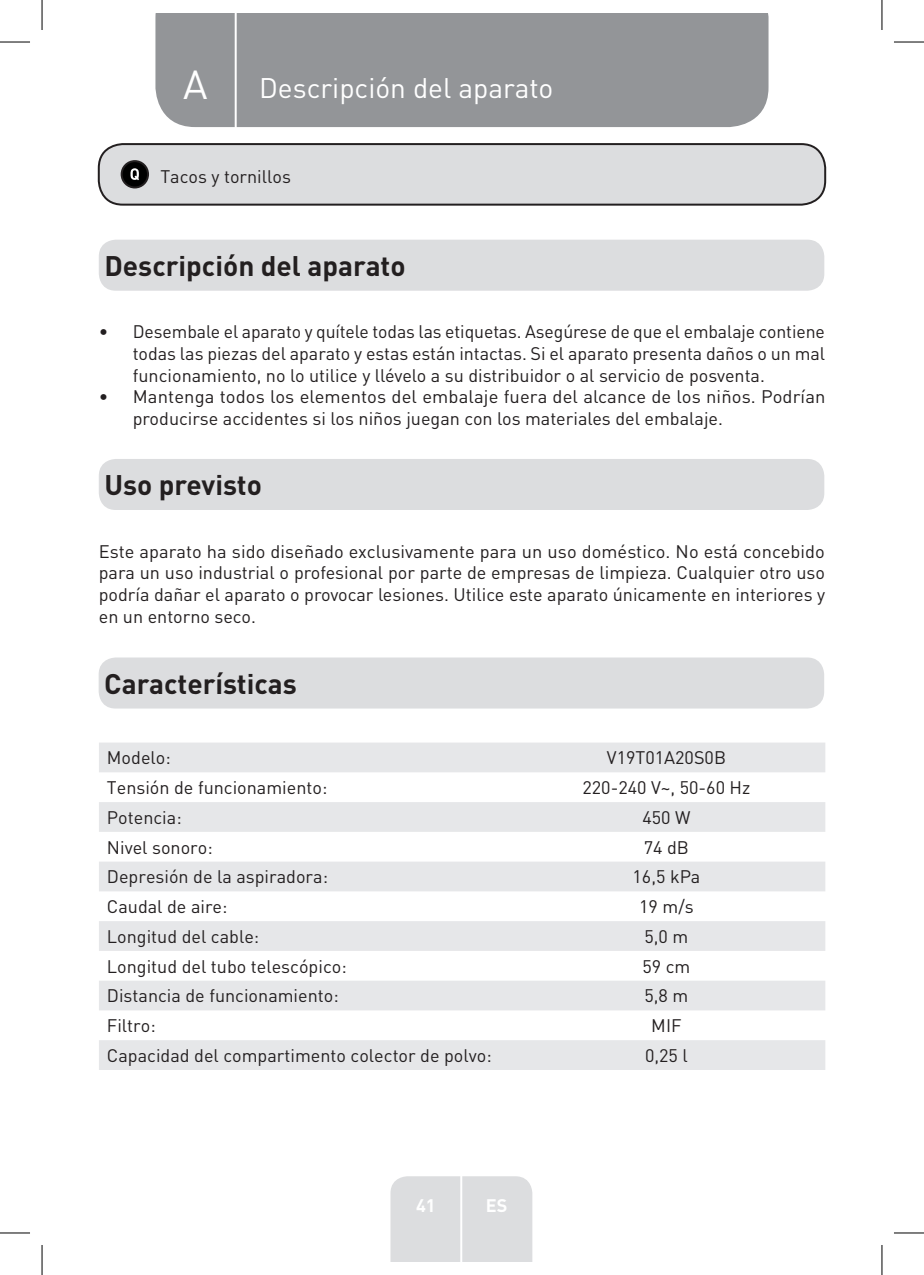
<style>
.page{position:relative;width:924px;height:1275px;background:#fff}
.page>*{position:absolute;margin:0;border:0;box-sizing:border-box;transform-origin:0 0}
.t1{font:40px "DIN Pro";color:#fff}
.Headline-01{font:700 28px "DIN Pro";color:#231f20}
.TitreGauche__gabarit{font:28px "DIN Pro";color:#fff}
.Body{font:18px/21.6px "DIN Pro";color:#231f20;text-align:justify}
.Left__Table{font:18px "DIN Pro";color:#231f20}
.Centre__Table{font:18px "DIN Pro";color:#231f20}
.t2{font:700 18px "DIN Pro";color:#fff}
</style>
<div class="page">
<div style="left:155px;top:14px;width:613px;height:113px;background:#939598"></div>
<div style="left:390px;top:1176px;width:142px;height:85px;background:#dcdddf"></div>
<hr style="left:460px;top:1153px;width:2px;height:108px;background:#fff">
<hr style="left:234px;top:14px;width:2px;height:116px;background:#fff">
<div style="left:99px;top:144px;width:725px;height:61px;background:#dcdddf;border-radius:24px"></div>
<div style="left:122px;top:161px;width:26px;height:26px;background:#000;border-radius:50%"></div>
<div style="left:121px;top:160px;width:28px;height:28px;border:2px solid #231f20;border-radius:50%"></div>
<svg style="left:130px;top:168px;width:9px;height:12px"></svg>
<div style="left:98px;top:143px;width:727px;height:63px;border:2px solid #231f20;border-radius:24px"></div>
<div style="left:99px;top:240px;width:724px;height:51px;background:#dcdddf;border-radius:17px"></div>
<div style="left:99px;top:459px;width:724px;height:51px;background:#dcdddf;border-radius:17px"></div>
<div style="left:99px;top:657px;width:724px;height:51px;background:#dcdddf;border-radius:17px"></div>
<svg style="left:99px;top:742px;width:726px;height:328px;fill:#e6e7e9"></svg>
<hr style="left:0;top:42px;width:30px;height:1px;background:#000">
<hr style="left:893px;top:42px;width:30px;height:1px;background:#000">
<hr style="left:0;top:1232px;width:30px;height:1px;background:#000">
<hr style="left:893px;top:1232px;width:30px;height:1px;background:#000">
<hr style="left:42px;top:0;width:1px;height:30px;background:#000">
<hr style="left:42px;top:1245px;width:1px;height:30px;background:#000">
<hr style="left:881px;top:0;width:1px;height:30px;background:#000">
<hr style="left:881px;top:1245px;width:1px;height:30px;background:#000">
<p class="t1" style="left:183px;top:57px;width:26px">A</p>
<p class="TitreGauche__gabarit" style="left:259px;top:69px;width:296px">Descripción del aparato</p>
<p class="Left__Table" style="left:160px;top:164px;width:132px">Tacos y tornillos</p>
<p class="Headline-01" style="left:104px;top:247px;width:302px">Descripción del aparato</p>
<p class="Body" style="left:133px;top:320px;width:693px;text-indent:-34px">• Desembale el aparato y quítele todas las etiquetas. Asegúrese de que el embalaje contiene todas las piezas del aparato y estas están intactas. Si el aparato presenta daños o un mal funcionamiento, no lo utilice y llévelo a su distribuidor o al servicio de posventa.</p>
<p class="Body" style="left:133px;top:385px;width:694px;text-indent:-34px">• Mantenga todos los elementos del embalaje fuera del alcance de los niños. Podrían producirse accidentes si los niños juegan con los materiales del embalaje.</p>
<p class="Headline-01" style="left:104px;top:466px;width:159px">Uso previsto</p>
<p class="Body" style="left:99px;top:540px;width:727px">Este aparato ha sido diseñado exclusivamente para un uso doméstico. No está concebido para un uso industrial o profesional por parte de empresas de limpieza. Cualquier otro uso podría dañar el aparato o provocar lesiones. Utilice este aparato únicamente en interiores y en un entorno seco.</p>
<p class="Headline-01" style="left:104px;top:664px;width:194px">Características</p>
<p class="Left__Table" style="left:107px;top:745px;width:65px">Modelo:</p>
<p class="Centre__Table" style="left:606px;top:745px;width:121px">V19T01A20S0B</p>
<p class="Left__Table" style="left:107px;top:775px;width:222px">Tensión de funcionamiento:</p>
<p class="Centre__Table" style="left:582px;top:775px;width:169px">220-240 V~, 50-60 Hz</p>
<p class="Left__Table" style="left:107px;top:805px;width:76px">Potencia:</p>
<p class="Centre__Table" style="left:642px;top:805px;width:50px">450 W</p>
<p class="Left__Table" style="left:107px;top:835px;width:107px">Nivel sonoro:</p>
<p class="Centre__Table" style="left:643px;top:835px;width:47px">74 dB</p>
<p class="Left__Table" style="left:107px;top:864px;width:222px">Depresión de la aspiradora:</p>
<p class="Centre__Table" style="left:632px;top:864px;width:69px">16,5 kPa</p>
<p class="Left__Table" style="left:107px;top:894px;width:122px">Caudal de aire:</p>
<p class="Centre__Table" style="left:639px;top:894px;width:56px">19 m/s</p>
<p class="Left__Table" style="left:107px;top:924px;width:154px">Longitud del cable:</p>
<p class="Centre__Table" style="left:644px;top:924px;width:45px">5,0 m</p>
<p class="Left__Table" style="left:107px;top:954px;width:241px">Longitud del tubo telescópico:</p>
<p class="Centre__Table" style="left:642px;top:954px;width:49px">59 cm</p>
<p class="Left__Table" style="left:107px;top:983px;width:233px">Distancia de funcionamiento:</p>
<p class="Centre__Table" style="left:644px;top:983px;width:45px">5,8 m</p>
<p class="Left__Table" style="left:107px;top:1013px;width:50px">Filtro:</p>
<p class="Centre__Table" style="left:651px;top:1013px;width:32px">MIF</p>
<p class="Left__Table" style="left:107px;top:1043px;width:386px">Capacidad del compartimento colector de polvo:</p>
<p class="Centre__Table" style="left:644px;top:1043px;width:44px">0,25 l</p>
<p class="t2" style="left:416px;top:1192px;width:21px">41</p>
<p class="t2" style="left:485px;top:1192px;width:23px">ES</p>
</div>
